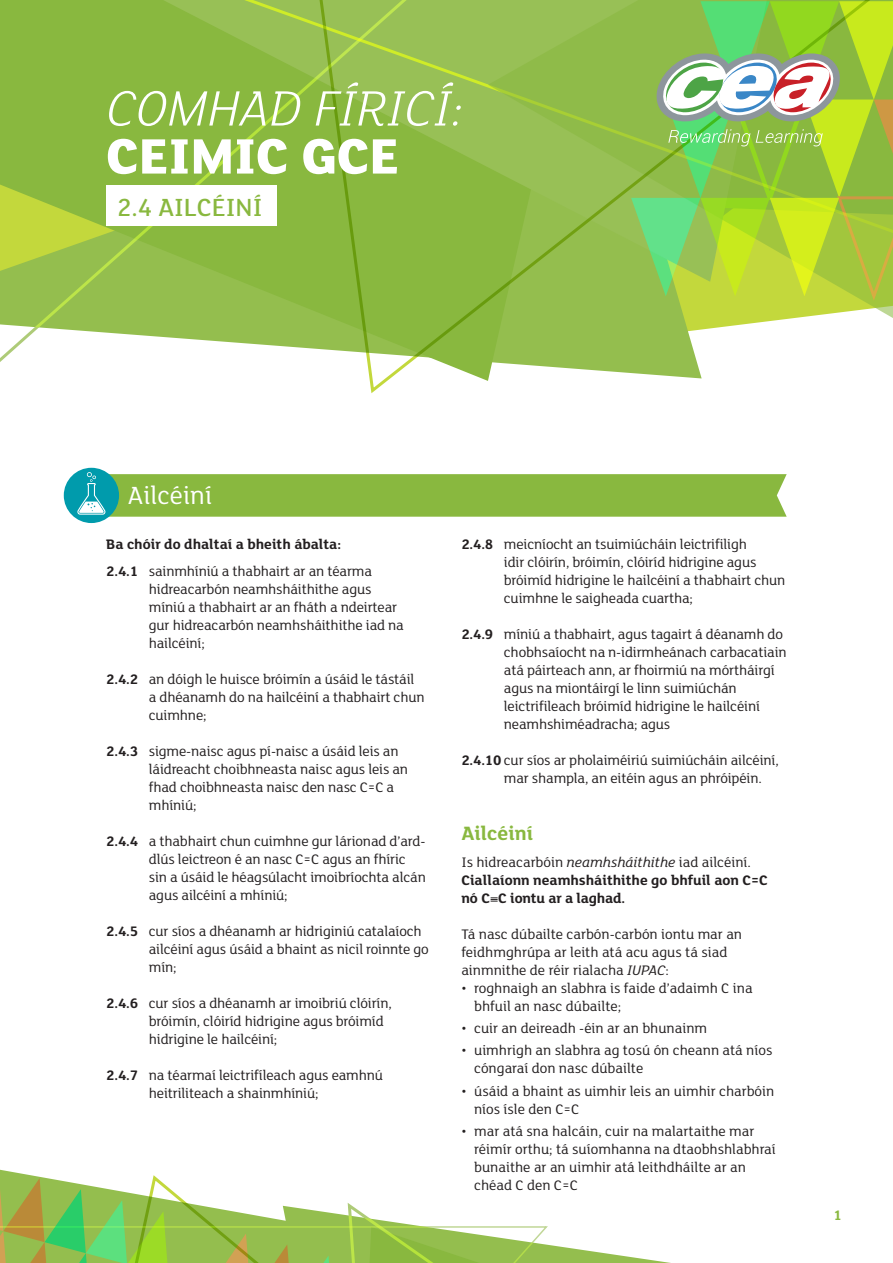
<style>
.page{position:relative;width:893px;height:1263px;background:#fff}
.page>*{position:absolute;margin:0;border:0;box-sizing:border-box;transform-origin:0 0}
.t1{font:italic 300 54px "FS Lola";color:#fff}
.t2{font:800 54px "FS Lola";color:#fff}
.t3{font:500 27px "FS Lola";color:#89b83f}
.t4{font:27px "FS Lola";color:#fff}
.t5{font:700 21px "FS Lola";color:#89b83f}
.t6{font:15px/18px "FS Lola";letter-spacing:-.01em;color:#231f20}
.t7{font:700 15px/18px "FS Lola";color:#231f20}
.t8{font:700 15px "FS Lola";color:#89b83f}
.s1{font-weight:400}
.s2{font-weight:700}
.s3{font-weight:400;font-style:italic}
.s4{font-style:italic}
</style>
<div class="page">
<svg style="left:0;top:1169px;width:671px;height:94px"></svg>
<svg style="left:0;top:0;width:313px;height:362px;background:#98c151"></svg>
<svg style="left:313px;top:0;width:580px;height:393px"></svg>
<div style="left:106px;top:186px;width:170px;height:40px;background:#fff"></div>
<svg style="left:631px;top:1px;width:262px;height:301px;background:#9fcb53"></svg>
<div style="left:64px;top:468px;width:55px;height:55px;background:#009bac;border-radius:50%"></div>
<svg style="left:77px;top:472px;width:710px;height:45px;background:#8bbb51"></svg>
<h1 class="t1" style="left:106px;top:73px;width:359px">COMHAD FÍRICÍ:</h1>
<h1 class="t2" style="left:106px;top:119px;width:294px">CEIMIC GCE</h1>
<h2 class="t3" style="left:117px;top:190px;width:147px">2.4 AILCÉINÍ</h2>
<h2 class="t4" style="left:128px;top:478px;width:86px">Ailcéiní</h2>
<p class="t7" style="left:106px;top:530px;width:267px;line-height:26.5px">Ba chóir do dhaltaí a bheith ábalta:<br>2.4.1 <span class="s1">sainmhíniú a thabhairt ar an téarma</span></p>
<p class="t6" style="left:149px;top:579px;width:257px">hidreacarbón neamhsháithithe agus míniú a thabhairt ar an fháth a ndeirtear gur hidreacarbón neamhsháithithe iad na hailcéiní;</p>
<p class="t6" style="left:149px;top:669px;width:277px;text-indent:-43px"><span class="s2">2.4.2</span> an dóigh le huisce bróimín a úsáid le tástáil a dhéanamh do na hailcéiní a thabhairt chun cuimhne;</p>
<p class="t6" style="left:149px;top:741px;width:261px;text-indent:-43px"><span class="s2">2.4.3</span> sigme-naisc agus pí-naisc a úsáid leis an láidreacht choibhneasta naisc agus leis an fhad choibhneasta naisc den nasc C=C a mhíniú;</p>
<p class="t6" style="left:149px;top:831px;width:279px;text-indent:-43px"><span class="s2">2.4.4</span> a thabhairt chun cuimhne gur lárionad d’ard&shy;dlús leictreon é an nasc C=C agus an fhíric sin a úsáid le héagsúlacht imoibríochta alcán agus ailcéiní a mhíniú;</p>
<p class="t6" style="left:149px;top:921px;width:282px;text-indent:-43px"><span class="s2">2.4.5</span> cur síos a dhéanamh ar hidriginiú catalaíoch ailcéiní agus úsáid a bhaint as nicil roinnte go mín;</p>
<p class="t6" style="left:149px;top:993px;width:245px;text-indent:-43px"><span class="s2">2.4.6</span> cur síos a dhéanamh ar imoibriú clóirín, bróimín, clóiríd hidrigine agus bróimíd hidrigine le hailcéiní;</p>
<p class="t6" style="left:149px;top:1065px;width:236px;text-indent:-43px"><span class="s2">2.4.7</span> na téarmaí leictrifíleach agus eamhnú heitriliteach a shainmhíniú;</p>
<p class="t6" style="left:504px;top:535px;width:283px;text-indent:-43px"><span class="s2">2.4.8</span> meicníocht an tsuimiúcháin leictrifiligh<br>idir clóirín, bróimín, clóiríd hidrigine agus bróimíd hidrigine le hailcéiní a thabhairt chun cuimhne le saigheada cuartha;</p>
<p class="t6" style="left:504px;top:625px;width:284px;text-indent:-43px"><span class="s2">2.4.9</span> míniú a thabhairt, agus tagairt á déanamh do chobhsaíocht na n-idirmheánach carbacatiain atá páirteach ann, ar fhoirmiú na mórtháirgí agus na miontáirgí le linn suimiúchán leictrifileach bróimíd hidrigine le hailcéiní neamhshiméadracha; agus</p>
<p class="t6" style="left:504px;top:751px;width:276px;text-indent:-43px"><span class="s2">2.4.10</span> cur síos ar pholaiméiriú suimiúcháin ailcéiní, mar shampla, an eitéin agus an phróipéin.</p>
<h3 class="t5" style="left:461px;top:819px;width:73px">Ailcéiní</h3>
<p class="t7" style="left:461px;top:852px;width:308px"><span class="s1">Is hidreacarbóin</span> <span class="s3">neamhsháithithe</span> <span class="s1">iad ailcéiní.<br></span>Ciallaíonn neamhsháithithe go bhfuil aon C=C nó C≡C iontu ar a laghad.</p>
<p class="t6" style="left:461px;top:924px;width:282px">Tá nasc dúbailte carbón-carbón iontu mar an feidhmghrúpa ar leith atá acu agus tá siad ainmnithe de réir rialacha <span class="s4">IUPAC</span>:</p>
<p class="t6" style="left:474px;top:978px;width:280px;text-indent:-13px">• roghnaigh an slabhra is faide d’adaimh C ina bhfuil an nasc dúbailte;</p>
<p class="t6" style="left:461px;top:1018px;width:247px">• cuir an deireadh -éin ar an bhunainm</p>
<p class="t6" style="left:474px;top:1041px;width:300px;text-indent:-13px">• uimhrigh an slabhra ag tosú ón cheann atá níos cóngaraí don nasc dúbailte</p>
<p class="t6" style="left:474px;top:1081px;width:302px;text-indent:-13px">• úsáid a bhaint as uimhir leis an uimhir charbóin níos ísle den C=C</p>
<p class="t6" style="left:474px;top:1121px;width:303px;text-indent:-13px">• mar atá sna halcáin, cuir na malartaithe mar réimír orthu; tá suíomhanna na dtaobhshlabhraí bunaithe ar an uimhir atá leithdháilte ar an chéad C den C=C</p>
<p class="t8" style="left:834px;top:1205px;width:10px">1</p>
</div>
